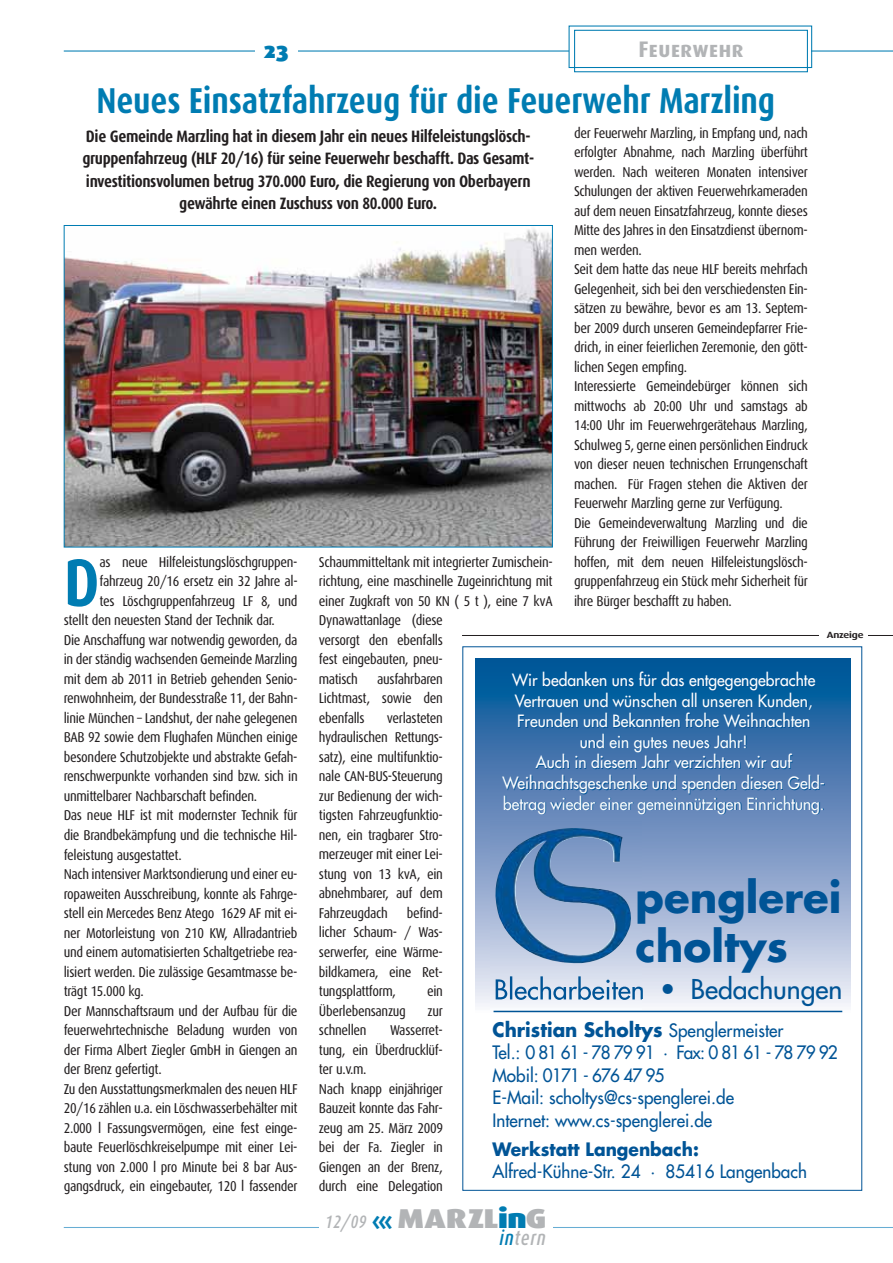
<style>
.page{position:relative;width:893px;height:1263px;background:#fff}
.page>*{position:absolute;margin:0;border:0;box-sizing:border-box;transform-origin:0 0}
.t1{font:700 67.2px "Dax Condensed";color:#007cb2}
.t2{font:700 42px/48.2px "Futura";color:#005496}
.t3{font:700 36px "Dax Condensed";letter-spacing:-.005em;color:#007cb2}
.t4{font:900 27.3px "Dax Wide";letter-spacing:-.015em;color:#b2b4b6}
.t5{font:26.55px "Futura";color:#005496}
.t6{font:22.5px "Dax Bold Caps";color:#b2b4b6}
.t7{font:22.5px "Dax Black Caps";color:#007cb2}
.t8{font:italic 500 20.7px "Dax Condensed";letter-spacing:.045em;color:#b2b4b6;scale:.91 1}
.t9{font:700 19.5px "Futura";color:#005496;scale:.95 1}
.t10{font:18px/22.5px "Futura";color:#005496;scale:.95 1}
.t11{font:700 18px "Futura";color:#005496;scale:.95 1}
.t12{font:16.5px/20.5px "Futura";color:#fff;text-align:center;scale:.95 1}
.t13{font:700 16.5px/22.5px "Dax Condensed";letter-spacing:-.025em;color:#231f20;text-align:center}
.t14{font:14.25px/19.5px "Dax Condensed";letter-spacing:-.025em;color:#231f20}
.t15{font:700 9px "Dax Wide";letter-spacing:-.02em;color:#231f20}
.s1{font-weight:400;font-size:18px}
.s2{font-family:"Dax Condensed";font-weight:500;font-style:italic;font-size:18px}
.s3{font-weight:700;font-size:28.5px;color:#007cb2}
.s4{color:#007cb2}
</style>
<div class="page">
<svg style="left:475px;top:658px;width:375px;height:354px;background:#648ebd"></svg>
<hr style="left:64px;top:50px;width:829px;height:2px;background:#007cb2">
<svg style="left:568px;top:25px;width:245px;height:48px"></svg>
<div style="left:255px;top:30px;width:43px;height:42px;background:#fff"></div>
<hr style="left:64px;top:1227px;width:829px;height:1px;background:#67add3">
<div style="left:319px;top:1221px;width:234px;height:18px;background:#fff"></div>
<img style="left:66px;top:228px;width:485px;height:317px">
<div style="left:64px;top:225px;width:489px;height:322px;border:1px solid #007cb2"></div>
<hr style="left:462px;top:635px;width:431px;height:1px;background:#231f20">
<img style="left:490px;top:822px;width:152px;height:191px">
<img style="left:496px;top:976px;width:146px;height:24px">
<img style="left:495px;top:827px;width:136px;height:137px">
<hr style="left:494px;top:1011px;width:348px;height:1px;background:#005496">
<div style="left:820px;top:631px;width:48px;height:10px;background:#fff"></div>
<h3 class="t7" style="left:264px;top:37px;width:27px">23</h3>
<h3 class="t6" style="left:638px;top:36px;width:107px">Feuerwehr</h3>
<h3 class="t3" style="left:96px;top:83px;width:680px">Neues Einsatzfahrzeug für die Feuerwehr Marzling</h3>
<p class="t13" style="left:82px;top:126px;width:453px">Die Gemeinde Marzling hat in diesem Jahr ein neues Hilfeleistungslösch&shy;gruppenfahrzeug (HLF 20/16) für seine Feuerwehr beschafft. Das Gesamt&shy;investitionsvolumen betrug 370.000 Euro, die Regierung von Oberbayern gewährte einen Zuschuss von 80.000 Euro.</p>
<p class="t14" style="left:574px;top:124px;width:235px">der Feuerwehr Marzling, in Empfang und, nach erfolgter Abnahme, nach Marzling überführt werden. Nach weiteren Monaten intensiver Schulungen der aktiven Feuerwehrkameraden auf dem neuen Einsatzfahrzeug, konnte dieses Mitte des Jahres in den Einsatzdienst übernom&shy;men werden.<br>Seit dem hatte das neue HLF bereits mehrfach Gelegenheit, sich bei den verschiedensten Ein&shy;sätzen zu bewähre, bevor es am 13. Septem&shy;ber 2009 durch unseren Gemeindepfarrer Frie&shy;drich, in einer feierlichen Zeremonie, den gött&shy;lichen Segen empfing.<br>Interessierte Gemeindebürger können sich mittwochs ab 20:00 Uhr und samstags ab 14:00 Uhr im Feuerwehrgerätehaus Marzling, Schulweg 5, gerne einen persönlichen Eindruck von dieser neuen technischen Errungenschaft machen. Für Fragen stehen die Aktiven der Feuerwehr Marzling gerne zur Verfügung.<br>Die Gemeindeverwaltung Marzling und die Führung der Freiwilligen Feuerwehr Marzling hoffen, mit dem neuen Hilfeleistungslösch&shy;gruppenfahrzeug ein Stück mehr Sicherheit für ihre Bürger beschafft zu haben.</p>
<h1 class="t1" style="left:64px;top:549px;width:37px">D</h1>
<p class="t14" style="left:100px;top:553px;width:200px">as neue Hilfeleistungslöschgruppen-</p>
<p class="t14" style="left:319px;top:553px;width:235px">Schaummitteltank mit integrierter Zumischein&shy;richtung, eine maschinelle Zugeinrichtung mit einer Zugkraft von 50 KN ( 5 t ), eine 7 kvA<br>Dynawattanlage (diese<br>versorgt den ebenfalls<br>fest eingebauten, pneu-<br>matisch</p>
<p class="t14" style="left:100px;top:572px;width:200px">fahrzeug 20/16 ersetz ein 32 Jahre al-</p>
<p class="t14" style="left:100px;top:592px;width:200px">tes Löschgruppenfahrzeug LF 8, und</p>
<p class="t14" style="left:64px;top:611px;width:213px">stellt den neuesten Stand der Technik dar.</p>
<p class="t14" style="left:64px;top:631px;width:235px">Die Anschaffung war notwendig geworden, da</p>
<p class="t14" style="left:64px;top:650px;width:235px">in der ständig wachsenden Gemeinde Marzling</p>
<p class="t14" style="left:64px;top:670px;width:235px">mit dem ab 2011 in Betrieb gehenden Senio-</p>
<p class="t14" style="left:64px;top:689px;width:235px">renwohnheim, der Bundesstraße 11, der Bahn-</p>
<p class="t14" style="left:64px;top:709px;width:235px">linie München – Landshut, der nahe gelegenen</p>
<p class="t14" style="left:64px;top:728px;width:235px">BAB 92 sowie dem Flughafen München einige</p>
<p class="t14" style="left:64px;top:748px;width:235px">besondere Schutzobjekte und abstrakte Gefah-</p>
<p class="t14" style="left:64px;top:767px;width:235px">renschwerpunkte vorhanden sind bzw. sich in</p>
<p class="t14" style="left:64px;top:787px;width:195px">unmittelbarer Nachbarschaft befinden.</p>
<p class="t14" style="left:64px;top:806px;width:235px">Das neue HLF ist mit modernster Technik für</p>
<p class="t14" style="left:64px;top:826px;width:235px">die Brandbekämpfung und die technische Hil-</p>
<p class="t14" style="left:64px;top:845px;width:120px">feleistung ausgestattet.</p>
<p class="t14" style="left:64px;top:865px;width:235px">Nach intensiver Marktsondierung und einer eu-</p>
<p class="t14" style="left:64px;top:884px;width:235px">ropaweiten Ausschreibung, konnte als Fahrge-</p>
<p class="t14" style="left:64px;top:904px;width:235px">stell ein Mercedes Benz Atego 1629 AF mit ei-</p>
<p class="t14" style="left:64px;top:923px;width:235px">ner Motorleistung von 210 KW, Allradantrieb</p>
<p class="t14" style="left:64px;top:943px;width:235px">und einem automatisierten Schaltgetriebe rea-</p>
<p class="t14" style="left:64px;top:962px;width:235px">lisiert werden. Die zulässige Gesamtmasse be-</p>
<p class="t14" style="left:64px;top:982px;width:82px">trägt 15.000 kg.</p>
<p class="t14" style="left:64px;top:1001px;width:235px">Der Mannschaftsraum und der Aufbau für die</p>
<p class="t14" style="left:64px;top:1021px;width:235px">feuerwehrtechnische Beladung wurden von</p>
<p class="t14" style="left:64px;top:1040px;width:235px">der Firma Albert Ziegler GmbH in Giengen an</p>
<p class="t14" style="left:64px;top:1060px;width:99px">der Brenz gefertigt.</p>
<p class="t14" style="left:64px;top:1079px;width:235px">Zu den Ausstattungsmerkmalen des neuen HLF</p>
<p class="t14" style="left:64px;top:1099px;width:235px">20/16 zählen u.a. ein Löschwasserbehälter mit</p>
<p class="t14" style="left:64px;top:1118px;width:235px">2.000 l Fassungsvermögen, eine fest einge-</p>
<p class="t14" style="left:64px;top:1138px;width:235px">baute Feuerlöschkreiselpumpe mit einer Lei-</p>
<p class="t14" style="left:64px;top:1157px;width:235px">stung von 2.000 l pro Minute bei 8 bar Aus-</p>
<p class="t14" style="left:64px;top:1177px;width:235px">gangsdruck, ein eingebauter, 120 l fassender</p>
<p class="t15" style="left:827px;top:629px;width:38px">Anzeige</p>
<p class="t12" style="left:502px;top:670px;width:341px">Wir bedanken uns für das entgegengebrachte Vertrauen und wünschen all unseren Kunden, Freunden und Bekannten frohe Weihnachten<br>und ein gutes neues Jahr!<br>Auch in diesem Jahr verzichten wir auf Weihnachtsgeschenke und spenden diesen Geld&shy;betrag wieder einer gemeinnützigen Einrichtung.</p>
<p class="t14" style="left:319px;top:670px;width:125px;text-align:justify;text-indent:58px">ausfahrbaren Lichtmast, sowie den ebenfalls</p>
<p class="t14" style="left:319px;top:709px;width:126px;text-align:justify;text-indent:68px">verlasteten hydraulischen Rettungs&shy;satz), eine multifunktio&shy;nale CAN-BUS-Steuerung zur Bedienung der wich&shy;tigsten Fahrzeugfunktio&shy;nen, ein tragbarer Stro&shy;merzeuger mit einer Lei&shy;stung von 13 kvA, ein abnehmbarer, auf dem Fahrzeugdach</p>
<h2 class="t2" style="left:635px;top:875px;width:207px">penglerei choltys</h2>
<p class="t14" style="left:319px;top:904px;width:126px;text-align:justify;text-indent:88px">befind&shy;licher Schaum- / Was&shy;serwerfer, eine Wärme&shy;bildkamera, eine Ret&shy;tungsplattform,</p>
<h3 class="t5" style="left:494px;top:973px;width:350px">Blecharbeiten • Bedachungen</h3>
<p class="t14" style="left:427px;top:982px;width:17px">ein</p>
<p class="t14" style="left:319px;top:1001px;width:88px">Überlebensanzug</p>
<p class="t14" style="left:428px;top:1001px;width:17px">zur</p>
<p class="t14" style="left:319px;top:1021px;width:49px">schnellen</p>
<h3 class="t9" style="left:492px;top:1019px;width:308px">Christian Scholtys <span class="s1">Spenglermeister</span></h3>
<p class="t10" style="left:492px;top:1041px;width:365px">Tel.: 0 81 61 - 78 79 91 · Fax: 0 81 61 - 78 79 92<br>Mobil: 0171 - 676 47 95<br>E-Mail: scholtys@cs-spenglerei.de<br>Internet: www.cs-spenglerei.de</p>
<p class="t11" style="left:492px;top:1139px;width:219px">Werkstatt Langenbach:</p>
<p class="t10" style="left:492px;top:1160px;width:333px">Alfred-Kühne-Str. 24 · 85416 Langenbach</p>
<p class="t14" style="left:319px;top:1021px;width:126px;text-indent:71px">Wasserret&shy;tung, ein Überdrucklüf&shy;ter u.v.m.<br>Nach knapp einjähriger<br>Bauzeit konnte das Fahr&shy;zeug am 25. März 2009 bei der Fa. Ziegler in<br>Giengen an der Brenz, durch eine Delegation</p>
<h3 class="t4" style="left:325px;top:1209px;width:223px"><span class="s2">12/09</span> <span class="s3">‹‹‹</span> MARZL<span class="s4">in</span>G</h3>
<h3 class="t8" style="left:500px;top:1226px;width:52px"><span class="s4">in</span>tern</h3>
</div>
